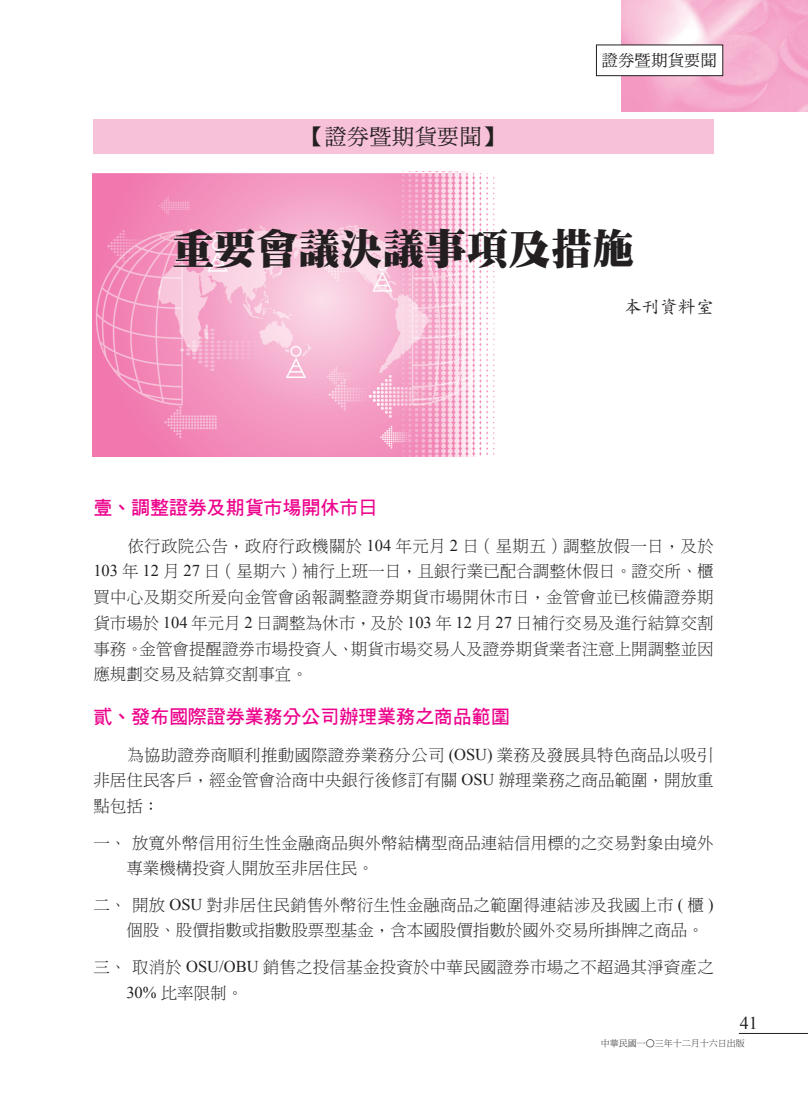
<style>
.page{position:relative;width:808px;height:1106px;background:#fff}
.page>*{position:absolute;margin:0;border:0;box-sizing:border-box;transform-origin:0 0}
.t1{font:42px "DF Ming W12 WIN BF";color:#231f20}
.t2{font:22.5px "DF Ming W5 WIN BF";color:#231f20}
.t3{font:19.5px "DF Hei W7 WIN BF";letter-spacing:-.03em;color:#ed028c}
.t4{font:18px "DF Kai Shu W5 WIN BF";color:#231f20}
.t5{font:18px "Times New Roman";color:#231f20}
.t6{font:16.5px/25.7px "DF Ming W3 WIN BF";letter-spacing:.005em;color:#231f20}
.t7{font:16.5px "DF Ming W5 WIN BF";color:#231f20}
.t8{font:9px "DF Ming W3 WIN BF";color:#231f20}
.s1{font-family:"DF Hei XB WIN BF"}
.s2{font-family:"Times New Roman"}
</style>
<div class="page">
<hr style="left:739px;top:1033px;width:69px;height:1px;background:#231f20">
<img style="left:621px;top:0;width:187px;height:112px">
<div style="left:596px;top:45px;width:127px;height:31px;background:#fff"></div>
<div style="left:596px;top:45px;width:127px;height:31px;border:1px solid #231f20"></div>
<img style="left:93px;top:171px;width:402px;height:285px">
<div style="left:93px;top:119px;width:621px;height:34px;background:#f7c1d9"></div>
<h2 class="t2" style="left:302px;top:125px;width:204px">【證券暨期貨要聞】</h2>
<p class="t7" style="left:602px;top:52px;width:117px">證券暨期貨要聞</p>
<h1 class="t1" style="left:172px;top:227px;width:463px">重要會議決議事項及措施</h1>
<p class="t4" style="left:624px;top:298px;width:91px">本刊資料室</p>
<p class="t3" style="left:93px;top:497px;width:286px">壹<span class="s1">、</span>調整證券及期貨市場開休市日</p>
<p class="t6" style="left:93px;top:533px;width:622px;text-align:justify;text-indent:34px">依行政院公告，政府行政機關於 <span class="s2">104</span> 年元月 <span class="s2">2</span> 日（星期五）調整放假一日，及於<span class="s2">103</span> 年 <span class="s2">12</span> 月 <span class="s2">27</span> 日（星期六）補行上班一日，且銀行業已配合調整休假日。證交所、櫃買中心及期交所爰向金管會函報調整證券期貨市場開休市日，金管會並已核備證券期貨市場於 <span class="s2">104</span> 年元月 <span class="s2">2</span> 日調整為休市，及於 <span class="s2">103</span> 年 <span class="s2">12</span> 月 <span class="s2">27</span> 日補行交易及進行結算交割事務。金管會提醒證券市場投資人、期貨市場交易人及證券期貨業者注意上開調整並因應規劃交易及結算交割事宜。</p>
<p class="t3" style="left:93px;top:706px;width:418px">貳<span class="s1">、</span>發布國際證券業務分公司辦理業務之商品範圍</p>
<p class="t6" style="left:93px;top:742px;width:622px;text-align:justify;text-indent:34px">為協助證券商順利推動國際證券業務分公司 <span class="s2">(OSU)</span> 業務及發展具特色商品以吸引非居住民客戶，經金管會洽商中央銀行後修訂有關 <span class="s2">OSU</span> 辦理業務之商品範圍，開放重點包括：</p>
<p class="t6" style="left:126px;top:829px;width:589px;text-indent:-33px">一、放寬外幣信用衍生性金融商品與外幣結構型商品連結信用標的之交易對象由境外專業機構投資人開放至非居住民。</p>
<p class="t6" style="left:126px;top:892px;width:589px;text-indent:-33px">二、開放 <span class="s2">OSU</span> 對非居住民銷售外幣衍生性金融商品之範圍得連結涉及我國上市 <span class="s2">(</span> 櫃 <span class="s2">)</span>個股、股價指數或指數股票型基金，含本國股價指數於國外交易所掛牌之商品。</p>
<p class="t6" style="left:126px;top:954px;width:589px;text-indent:-33px">三、取消於 <span class="s2">OSU/OBU</span> 銷售之投信基金投資於中華民國證券市場之不超過其淨資產之<br><span class="s2">30%</span> 比率限制。</p>
<p class="t5" style="left:740px;top:1010px;width:19px">41</p>
<p class="t8" style="left:601px;top:1039px;width:145px">中華民國一○三年十二月十六日出版</p>
</div>
